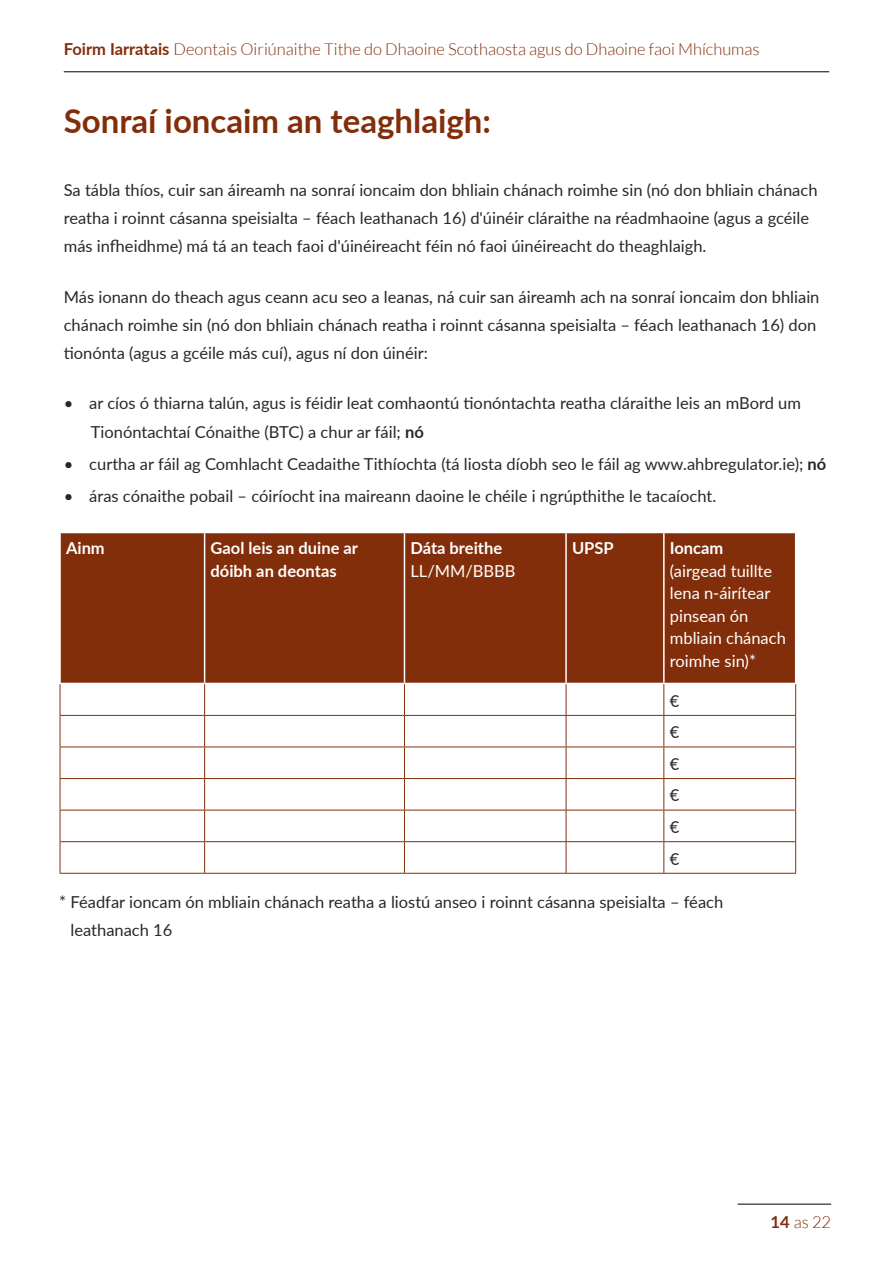
<style>
.page{position:relative;width:893px;height:1263px;background:#fff}
.page>*{position:absolute;margin:0;border:0;box-sizing:border-box;transform-origin:0 0}
.HA_Street_Body{font:700 33px "Lato";color:#832e0a}
.HA_Street_Body-2{font:16.5px/28.2px "Lato";color:#292829}
.t1{font:300 16.5px "Lato";color:#832e0a}
.HA_Street_Body-3{font:16.5px/22.5px "Lato";color:#fff}
.HA_Street_Body-4{font:700 16.5px/22.5px "Lato";color:#fff}
.s1{font-weight:700}
.s2{font-weight:400}
</style>
<div class="page">
<hr style="left:64px;top:71px;width:765px;height:1px;background:#000">
<hr style="left:738px;top:1204px;width:93px;height:1px;background:#000">
<div style="left:61px;top:533px;width:734px;height:150px;background:#832e0a"></div>
<hr style="left:204px;top:533px;width:1px;height:150px;background:#fff">
<hr style="left:404px;top:533px;width:1px;height:150px;background:#fff">
<hr style="left:565px;top:533px;width:2px;height:150px;background:#fff">
<hr style="left:663px;top:533px;width:2px;height:150px;background:#fff">
<hr style="left:60px;top:684px;width:1px;height:31px;background:#832e0a">
<hr style="left:204px;top:684px;width:1px;height:31px;background:#832e0a">
<hr style="left:404px;top:684px;width:1px;height:31px;background:#832e0a">
<hr style="left:566px;top:684px;width:1px;height:31px;background:#832e0a">
<hr style="left:663px;top:684px;width:1px;height:31px;background:#832e0a">
<hr style="left:795px;top:684px;width:1px;height:31px;background:#832e0a">
<hr style="left:60px;top:715px;width:145px;height:1px;background:#832e0a">
<hr style="left:60px;top:716px;width:1px;height:31px;background:#832e0a">
<hr style="left:205px;top:715px;width:199px;height:1px;background:#832e0a">
<hr style="left:204px;top:716px;width:1px;height:31px;background:#832e0a">
<hr style="left:404px;top:715px;width:162px;height:1px;background:#832e0a">
<hr style="left:404px;top:716px;width:1px;height:31px;background:#832e0a">
<hr style="left:566px;top:715px;width:98px;height:1px;background:#832e0a">
<hr style="left:566px;top:716px;width:1px;height:31px;background:#832e0a">
<hr style="left:664px;top:715px;width:132px;height:1px;background:#832e0a">
<hr style="left:663px;top:716px;width:1px;height:31px;background:#832e0a">
<hr style="left:795px;top:716px;width:1px;height:31px;background:#832e0a">
<hr style="left:60px;top:747px;width:145px;height:1px;background:#832e0a">
<hr style="left:60px;top:747px;width:1px;height:31px;background:#832e0a">
<hr style="left:205px;top:747px;width:199px;height:1px;background:#832e0a">
<hr style="left:204px;top:747px;width:1px;height:31px;background:#832e0a">
<hr style="left:404px;top:747px;width:162px;height:1px;background:#832e0a">
<hr style="left:404px;top:747px;width:1px;height:31px;background:#832e0a">
<hr style="left:566px;top:747px;width:98px;height:1px;background:#832e0a">
<hr style="left:566px;top:747px;width:1px;height:31px;background:#832e0a">
<hr style="left:664px;top:747px;width:132px;height:1px;background:#832e0a">
<hr style="left:663px;top:747px;width:1px;height:31px;background:#832e0a">
<hr style="left:795px;top:747px;width:1px;height:31px;background:#832e0a">
<hr style="left:60px;top:778px;width:145px;height:1px;background:#832e0a">
<hr style="left:60px;top:779px;width:1px;height:31px;background:#832e0a">
<hr style="left:205px;top:778px;width:199px;height:1px;background:#832e0a">
<hr style="left:204px;top:779px;width:1px;height:31px;background:#832e0a">
<hr style="left:404px;top:778px;width:162px;height:1px;background:#832e0a">
<hr style="left:404px;top:779px;width:1px;height:31px;background:#832e0a">
<hr style="left:566px;top:778px;width:98px;height:1px;background:#832e0a">
<hr style="left:566px;top:779px;width:1px;height:31px;background:#832e0a">
<hr style="left:664px;top:778px;width:132px;height:1px;background:#832e0a">
<hr style="left:663px;top:779px;width:1px;height:31px;background:#832e0a">
<hr style="left:795px;top:779px;width:1px;height:31px;background:#832e0a">
<hr style="left:60px;top:810px;width:145px;height:1px;background:#832e0a">
<hr style="left:60px;top:810px;width:1px;height:31px;background:#832e0a">
<hr style="left:205px;top:810px;width:199px;height:1px;background:#832e0a">
<hr style="left:204px;top:810px;width:1px;height:31px;background:#832e0a">
<hr style="left:404px;top:810px;width:162px;height:1px;background:#832e0a">
<hr style="left:404px;top:810px;width:1px;height:31px;background:#832e0a">
<hr style="left:566px;top:810px;width:98px;height:1px;background:#832e0a">
<hr style="left:566px;top:810px;width:1px;height:31px;background:#832e0a">
<hr style="left:664px;top:810px;width:132px;height:1px;background:#832e0a">
<hr style="left:663px;top:810px;width:1px;height:31px;background:#832e0a">
<hr style="left:795px;top:810px;width:1px;height:31px;background:#832e0a">
<hr style="left:60px;top:841px;width:145px;height:1px;background:#832e0a">
<hr style="left:60px;top:842px;width:1px;height:31px;background:#832e0a">
<hr style="left:205px;top:841px;width:199px;height:1px;background:#832e0a">
<hr style="left:204px;top:842px;width:1px;height:31px;background:#832e0a">
<hr style="left:404px;top:841px;width:162px;height:1px;background:#832e0a">
<hr style="left:404px;top:842px;width:1px;height:31px;background:#832e0a">
<hr style="left:566px;top:841px;width:98px;height:1px;background:#832e0a">
<hr style="left:566px;top:842px;width:1px;height:31px;background:#832e0a">
<hr style="left:664px;top:841px;width:132px;height:1px;background:#832e0a">
<hr style="left:663px;top:842px;width:1px;height:31px;background:#832e0a">
<hr style="left:795px;top:842px;width:1px;height:31px;background:#832e0a">
<hr style="left:60px;top:873px;width:145px;height:1px;background:#832e0a">
<hr style="left:205px;top:873px;width:199px;height:1px;background:#832e0a">
<hr style="left:404px;top:873px;width:162px;height:1px;background:#832e0a">
<hr style="left:566px;top:873px;width:98px;height:1px;background:#832e0a">
<hr style="left:664px;top:873px;width:132px;height:1px;background:#832e0a">
<p class="t1" style="left:64px;top:40px;width:697px"><span class="s1">Foirm Iarratais</span> Deontais Oiriúnaithe Tithe do Dhaoine Scothaosta agus do Dhaoine faoi Mhíchumas</p>
<p class="HA_Street_Body" style="left:64px;top:97px;width:429px">Sonraí ioncaim an teaghlaigh:</p>
<p class="HA_Street_Body-2" style="left:64px;top:175px;width:755px">Sa tábla thíos, cuir san áireamh na sonraí ioncaim don bhliain chánach roimhe sin (nó don bhliain chánach reatha i roinnt cásanna speisialta – féach leathanach 16) d'úinéir cláraithe na réadmhaoine (agus a gcéile más infheidhme) má tá an teach faoi d'úinéireacht féin nó faoi úinéireacht do theaghlaigh.</p>
<p class="HA_Street_Body-2" style="left:64px;top:282px;width:757px">Más ionann do theach agus ceann acu seo a leanas, ná cuir san áireamh ach na sonraí ioncaim don bhliain chánach roimhe sin (nó don bhliain chánach reatha i roinnt cásanna speisialta – féach leathanach 16) don tionónta (agus a gcéile más cuí), agus ní don úinéir:</p>
<p class="HA_Street_Body-2" style="left:91px;top:389px;width:712px;text-indent:-27px">• ar cíos ó thiarna talún, agus is féidir leat comhaontú tionóntachta reatha cláraithe leis an mBord um<br>Tionóntachtaí Cónaithe (BTC) a chur ar fáil; <span class="s1">nó</span></p>
<p class="HA_Street_Body-2" style="left:64px;top:449px;width:764px">• curtha ar fáil ag Comhlacht Ceadaithe Tithíochta (tá liosta díobh seo le fáil ag www.ahbregulator.ie); <span class="s1">nó</span></p>
<p class="HA_Street_Body-2" style="left:64px;top:481px;width:654px">• áras cónaithe pobail – cóiríocht ina maireann daoine le chéile i ngrúpthithe le tacaíocht.</p>
<p class="HA_Street_Body-4" style="left:66px;top:536px;width:40px">Ainm</p>
<p class="HA_Street_Body-4" style="left:211px;top:536px;width:149px">Gaol leis an duine ar dóibh an deontas</p>
<p class="HA_Street_Body-4" style="left:410px;top:536px;width:107px">Dáta breithe<br><span class="s2">LL/MM/BBBB</span></p>
<p class="HA_Street_Body-4" style="left:572px;top:536px;width:43px">UPSP</p>
<p class="HA_Street_Body-3" style="left:670px;top:536px;width:118px"><span class="s1">Ioncam<br></span>(airgead tuillte lena n-áirítear pinsean ón mbliain chánach roimhe sin)*</p>
<p class="HA_Street_Body-2" style="left:670px;top:686px;width:11px">€</p>
<p class="HA_Street_Body-2" style="left:670px;top:717px;width:11px">€</p>
<p class="HA_Street_Body-2" style="left:670px;top:749px;width:11px">€</p>
<p class="HA_Street_Body-2" style="left:670px;top:781px;width:11px">€</p>
<p class="HA_Street_Body-2" style="left:670px;top:812px;width:11px">€</p>
<p class="HA_Street_Body-2" style="left:670px;top:844px;width:11px">€</p>
<p class="HA_Street_Body-2" style="left:71px;top:887px;width:654px;text-indent:-11px">* Féadfar ioncam ón mbliain chánach reatha a liostú anseo i roinnt cásanna speisialta – féach leathanach 16</p>
<p class="t1" style="left:770px;top:1213px;width:62px"><span class="s1">14</span> as 22</p>
</div>
